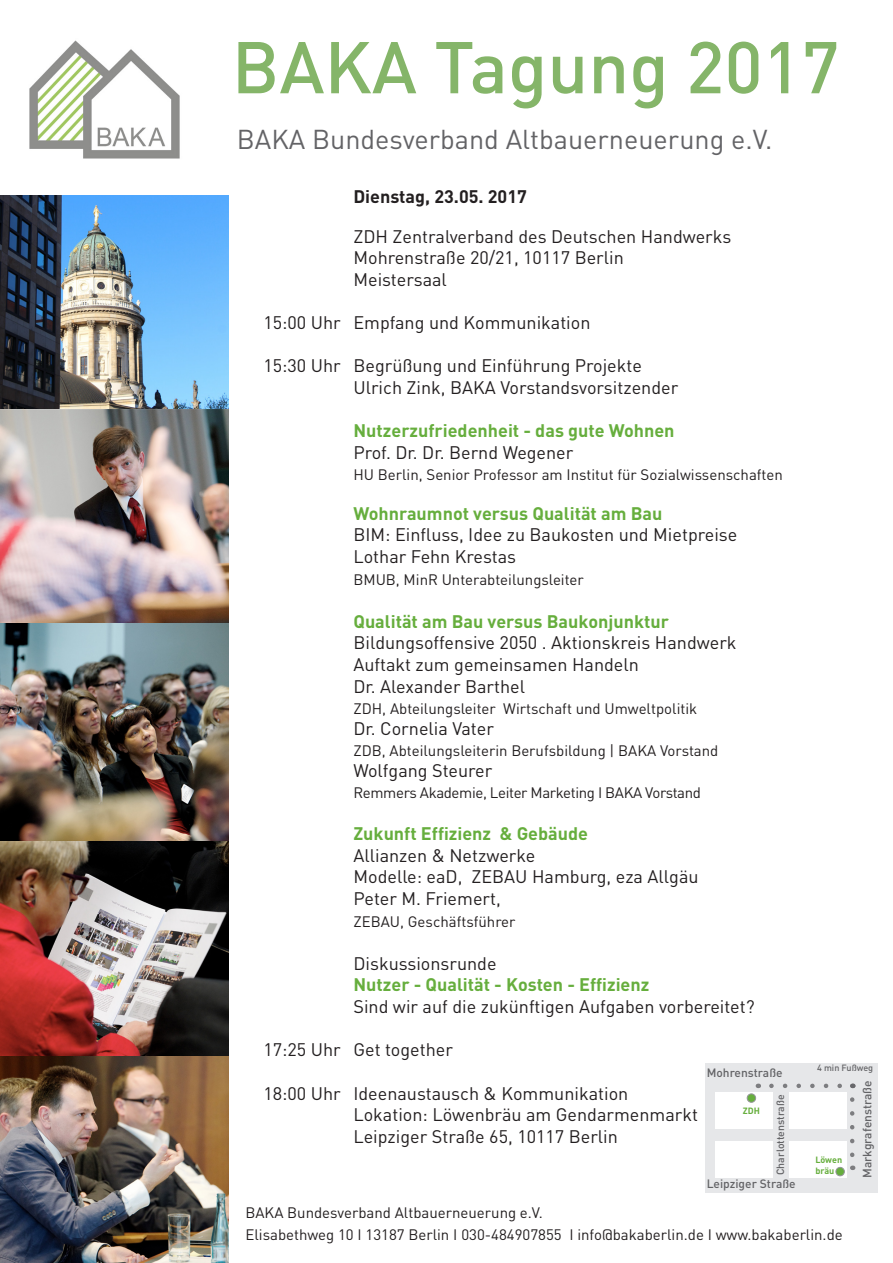
<style>
.page{position:relative;width:893px;height:1263px;background:#fff}
.page>*{position:absolute;margin:0;border:0;box-sizing:border-box;transform-origin:0 0}
.t1{font:500 72px "DIN Pro";color:#85b569}
.t2{font:27px "DIN Pro";color:#636366}
.t3{font:18px/21.6px "DIN Pro";color:#231f20}
.t4{font:700 18px "DIN Pro";color:#66ae3d}
.t5{font:700 18px "DIN Pro";color:#231f20}
.t6{font:15px "DIN Pro";color:#231f20}
.t7{font:15px "DIN Pro";letter-spacing:-.025em;color:#231f20}
.t8{font:500 12px "DIN Pro";color:#636366}
.t9{font:500 10.5px "DIN Pro";color:#636366}
.t10{font:700 9px "DIN Pro";color:#66ae3d}
.t11{font:500 9px "DIN Pro";color:#636366}
.s1{font-weight:700;color:#66ae3d}
</style>
<div class="page">
<img style="left:29px;top:40px;width:151px;height:119px">
<img style="left:0;top:841px;width:228px;height:422px">
<img style="left:0;top:196px;width:228px;height:645px">
<div style="left:705px;top:1063px;width:172px;height:130px;background:#e6e7e9"></div>
<div style="left:715px;top:1092px;width:57px;height:37px;background:#fff"></div>
<div style="left:789px;top:1092px;width:58px;height:37px;background:#fff"></div>
<div style="left:715px;top:1141px;width:57px;height:36px;background:#fff"></div>
<div style="left:789px;top:1141px;width:58px;height:36px;background:#fff"></div>
<div style="left:836px;top:1167px;width:8px;height:9px;background:#66ae3d;border-radius:50%"></div>
<div style="left:836px;top:1167px;width:8px;height:9px;border:1px solid #939598;border-radius:50%"></div>
<div style="left:747px;top:1094px;width:9px;height:8px;background:#66ae3d;border-radius:50%"></div>
<div style="left:747px;top:1094px;width:9px;height:8px;border:1px solid #939598;border-radius:50%"></div>
<svg style="left:771px;top:1083px;width:71px;height:5px"></svg>
<svg style="left:850px;top:1099px;width:4px;height:71px"></svg>
<p class="t1" style="left:232px;top:18px;width:609px">BAKA Tagung 2017</p>
<p class="t2" style="left:237px;top:121px;width:537px">BAKA Bundesverband Altbauerneuerung e.V.</p>
<p class="t5" style="left:353px;top:184px;width:175px">Dienstag, 23.05. 2017</p>
<p class="t3" style="left:353px;top:225px;width:379px">ZDH Zentralverband des Deutschen Handwerks</p>
<p class="t3" style="left:353px;top:246px;width:272px">Mohrenstraße 20/21, 10117 Berlin</p>
<p class="t3" style="left:353px;top:268px;width:95px">Meistersaal</p>
<p class="t3" style="left:263px;top:311px;width:329px">15:00 Uhr Empfang und Kommunikation</p>
<p class="t3" style="left:263px;top:354px;width:380px">15:30 Uhr Begrüßung und Einführung Projekte</p>
<p class="t3" style="left:353px;top:376px;width:326px">Ulrich Zink, BAKA Vorstandsvorsitzender</p>
<p class="t4" style="left:353px;top:418px;width:323px">Nutzerzufriedenheit - das gute Wohnen</p>
<p class="t3" style="left:353px;top:441px;width:221px">Prof. Dr. Dr. Bernd Wegener</p>
<p class="t6" style="left:353px;top:465px;width:431px">HU Berlin, Senior Professor am Institut für Sozialwissenschaften</p>
<p class="t4" style="left:353px;top:501px;width:311px">Wohnraumnot versus Qualität am Bau</p>
<p class="t3" style="left:353px;top:523px;width:385px">BIM: Einfluss, Idee zu Baukosten und Mietpreise</p>
<p class="t3" style="left:353px;top:545px;width:164px">Lothar Fehn Krestas</p>
<p class="t6" style="left:353px;top:569px;width:232px">BMUB, MinR Unterabteilungsleiter</p>
<p class="t4" style="left:353px;top:609px;width:317px">Qualität am Bau versus Baukonjunktur</p>
<p class="t3" style="left:353px;top:631px;width:385px">Bildungsoffensive 2050 . Aktionskreis Handwerk</p>
<p class="t3" style="left:353px;top:653px;width:287px">Auftakt zum gemeinsamen Handeln</p>
<p class="t3" style="left:353px;top:675px;width:173px">Dr. Alexander Barthel</p>
<p class="t6" style="left:353px;top:698px;width:345px">ZDH, Abteilungsleiter Wirtschaft und Umweltpolitik</p>
<p class="t3" style="left:353px;top:717px;width:142px">Dr. Cornelia Vater</p>
<p class="t6" style="left:353px;top:740px;width:366px">ZDB, Abteilungsleiterin Berufsbildung | BAKA Vorstand</p>
<p class="t3" style="left:353px;top:759px;width:140px">Wolfgang Steurer</p>
<p class="t7" style="left:353px;top:782px;width:349px">Remmers Akademie, Leiter Marketing I BAKA Vorstand</p>
<p class="t4" style="left:353px;top:821px;width:236px">Zukunft Effizienz &amp; Gebäude</p>
<p class="t3" style="left:353px;top:844px;width:183px">Allianzen &amp; Netzwerke</p>
<p class="t3" style="left:353px;top:865px;width:347px">Modelle: eaD, ZEBAU Hamburg, eza Allgäu</p>
<p class="t3" style="left:353px;top:887px;width:149px">Peter M. Friemert,</p>
<p class="t6" style="left:353px;top:911px;width:164px">ZEBAU, Geschäftsführer</p>
<p class="t3" style="left:353px;top:952px;width:145px">Diskussionsrunde</p>
<p class="t3" style="left:353px;top:973px;width:403px"><span class="s1">Nutzer - Qualität - Kosten - Effizienz<br></span>Sind wir auf die zukünftigen Aufgaben vorbereitet?</p>
<p class="t3" style="left:263px;top:1038px;width:191px">17:25 Uhr Get together</p>
<p class="t3" style="left:263px;top:1081px;width:367px">18:00 Uhr Ideenaustausch &amp; Kommunikation</p>
<p class="t3" style="left:353px;top:1103px;width:346px">Lokation: Löwenbräu am Gendarmenmarkt</p>
<p class="t3" style="left:353px;top:1125px;width:266px">Leipziger Straße 65, 10117 Berlin</p>
<p class="t11" style="left:817px;top:1061px;width:58px">4 min Fußweg</p>
<p class="t8" style="left:707px;top:1064px;width:77px">Mohrenstraße</p>
<p class="t10" style="left:743px;top:1105px;width:19px">ZDH</p>
<p class="t8" style="left:859px;top:1178px;width:99px;rotate:-90deg">Markgrafenstraße</p>
<p class="t9" style="left:773px;top:1175px;width:82px;rotate:-90deg">Charlottenstraße</p>
<p class="t10" style="left:815px;top:1153px;width:28px">Löwen</p>
<p class="t10" style="left:815px;top:1164px;width:21px">bräu</p>
<p class="t8" style="left:707px;top:1175px;width:91px">Leipziger Straße</p>
<p class="t6" style="left:245px;top:1203px;width:299px">BAKA Bundesverband Altbauerneuerung e.V.</p>
<p class="t6" style="left:245px;top:1224px;width:599px">Elisabethweg 10 I 13187 Berlin I 030-484907855 I info@bakaberlin.de I www.bakaberlin.de</p>
</div>
